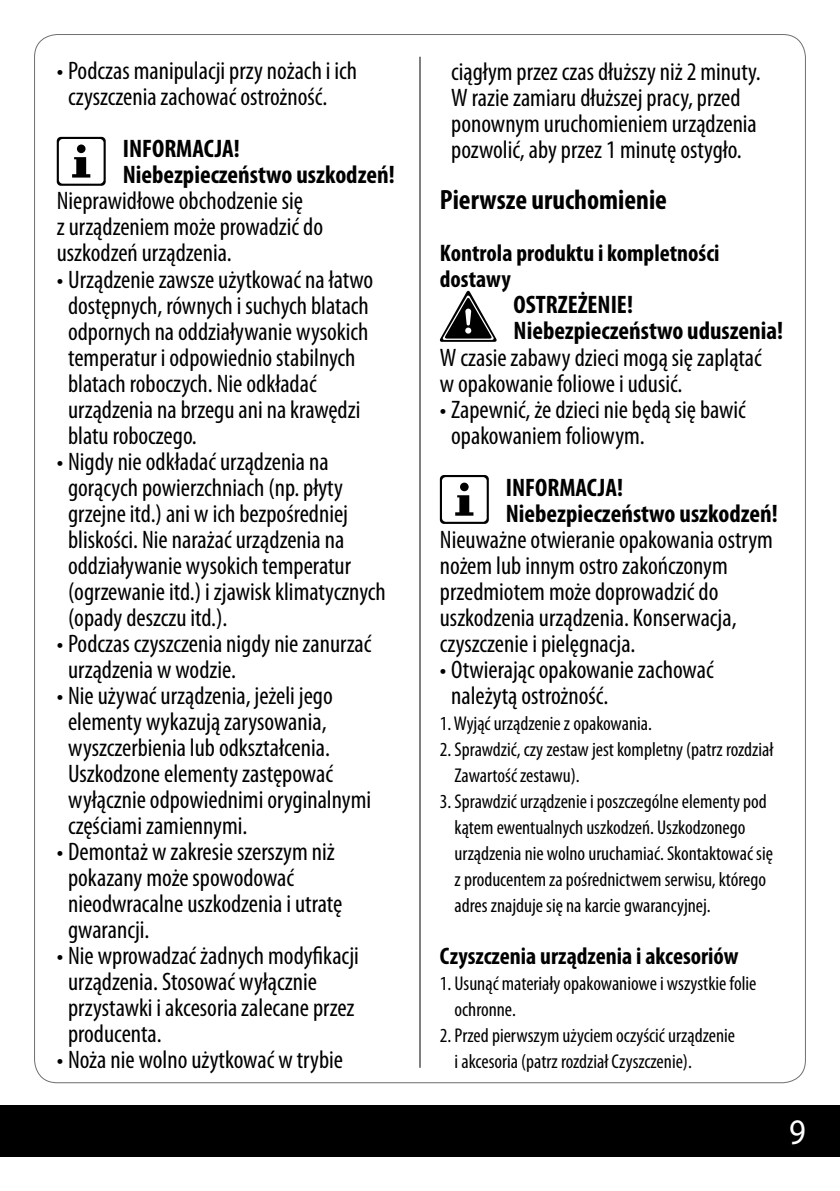
<style>
.page{position:relative;width:840px;height:1191px;background:#fff}
.page>*{position:absolute;margin:0;border:0;box-sizing:border-box;transform-origin:0 0}
.t1{font:36px "Myriad Pro";color:#fff;scale:.9 1}
.t2{font:700 condensed 28px "Myriad Pro";color:#000}
.t3{font:condensed 25.4px/26px "Myriad Pro";color:#000}
.t4{font:700 condensed 25.4px/26px "Myriad Pro";color:#000}
.t5{font:700 condensed 24px/26px "Myriad Pro";color:#000}
.t6{font:condensed 20px/26px "Myriad Pro";color:#000}
</style>
<div class="page">
<div style="left:0;top:1106px;width:839px;height:51px;background:#000"></div>
<hr style="left:419px;top:57px;width:1px;height:1010px;background:#000">
<svg style="left:57px;top:137px;width:49px;height:49px"></svg>
<svg style="left:439px;top:290px;width:58px;height:52px"></svg>
<svg style="left:439px;top:475px;width:49px;height:49px"></svg>
<p class="t3" style="left:68px;top:58px;width:290px;text-indent:-11px">• Podczas manipulacji przy nożach i ich czyszczenia zachować ostrożność.</p>
<p class="t4" style="left:123px;top:135px;width:273px">INFORMACJA!<br>Niebezpieczeństwo uszkodzeń!</p>
<p class="t3" style="left:57px;top:188px;width:268px">Nieprawidłowe obchodzenie się<br>z urządzeniem może prowadzić do uszkodzeń urządzenia.</p>
<p class="t3" style="left:68px;top:266px;width:306px;text-indent:-11px">• Urządzenie zawsze użytkować na łatwo dostępnych, równych i suchych blatach odpornych na oddziaływanie wysokich temperatur i odpowiednio stabilnych blatach roboczych. Nie odkładać urządzenia na brzegu ani na krawędzi blatu roboczego.</p>
<p class="t3" style="left:68px;top:448px;width:319px;text-indent:-11px">• Nigdy nie odkładać urządzenia na gorących powierzchniach (np. płyty grzejne itd.) ani w ich bezpośredniej bliskości. Nie narażać urządzenia na oddziaływanie wysokich temperatur (ogrzewanie itd.) i zjawisk klimatycznych (opady deszczu itd.).</p>
<p class="t3" style="left:68px;top:630px;width:305px;text-indent:-11px">• Podczas czyszczenia nigdy nie zanurzać urządzenia w wodzie.</p>
<p class="t3" style="left:68px;top:682px;width:304px;text-indent:-11px">• Nie używać urządzenia, jeżeli jego elementy wykazują zarysowania, wyszczerbienia lub odkształcenia.<br>Uszkodzone elementy zastępować wyłącznie odpowiednimi oryginalnymi częściami zamiennymi.</p>
<p class="t3" style="left:68px;top:838px;width:275px;text-indent:-11px">• Demontaż w zakresie szerszym niż pokazany może spowodować nieodwracalne uszkodzenia i utratę gwarancji.</p>
<p class="t3" style="left:68px;top:942px;width:292px;text-indent:-11px">• Nie wprowadzać żadnych modyfikacji urządzenia. Stosować wyłącznie przystawki i akcesoria zalecane przez producenta.</p>
<p class="t3" style="left:57px;top:1046px;width:287px">• Noża nie wolno użytkować w trybie</p>
<p class="t3" style="left:451px;top:58px;width:311px">ciągłym przez czas dłuższy niż 2 minuty.<br>W razie zamiaru dłuższej pracy, przed ponownym uruchomieniem urządzenia pozwolić, aby przez 1 minutę ostygło.</p>
<p class="t2" style="left:439px;top:183px;width:228px">Pierwsze uruchomienie</p>
<p class="t5" style="left:439px;top:240px;width:281px">Kontrola produktu i kompletności dostawy</p>
<p class="t4" style="left:513px;top:291px;width:271px">OSTRZEŻENIE!<br>Niebezpieczeństwo uduszenia!</p>
<p class="t3" style="left:439px;top:344px;width:323px">W czasie zabawy dzieci mogą się zaplątać w opakowanie foliowe i udusić.</p>
<p class="t3" style="left:451px;top:396px;width:296px;text-indent:-11px">• Zapewnić, że dzieci nie będą się bawić opakowaniem foliowym.</p>
<p class="t4" style="left:505px;top:473px;width:273px">INFORMACJA!<br>Niebezpieczeństwo uszkodzeń!</p>
<p class="t3" style="left:439px;top:526px;width:334px">Nieuważne otwieranie opakowania ostrym nożem lub innym ostro zakończonym przedmiotem może doprowadzić do uszkodzenia urządzenia. Konserwacja, czyszczenie i pielęgnacja.</p>
<p class="t3" style="left:451px;top:656px;width:264px;text-indent:-11px">• Otwierając opakowanie zachować należytą ostrożność.</p>
<p class="t6" style="left:439px;top:710px;width:213px">1. Wyjąć urządzenie z opakowania.</p>
<p class="t6" style="left:454px;top:736px;width:320px;text-indent:-15px">2. Sprawdzić, czy zestaw jest kompletny (patrz rozdział<br>Zawartość zestawu).</p>
<p class="t6" style="left:454px;top:788px;width:320px;text-indent:-15px">3. Sprawdzić urządzenie i poszczególne elementy pod kątem ewentualnych uszkodzeń. Uszkodzonego urządzenia nie wolno uruchamiać. Skontaktować się z producentem za pośrednictwem serwisu, którego adres znajduje się na karcie gwarancyjnej.</p>
<p class="t5" style="left:439px;top:942px;width:300px">Czyszczenia urządzenia i akcesoriów</p>
<p class="t6" style="left:454px;top:970px;width:303px;text-indent:-15px">1. Usunąć materiały opakowaniowe i wszystkie folie ochronne.</p>
<p class="t6" style="left:454px;top:1022px;width:282px;text-indent:-15px">2. Przed pierwszym użyciem oczyścić urządzenie i akcesoria (patrz rozdział Czyszczenie).</p>
<h1 class="t1" style="left:788px;top:1110px;width:20px">9</h1>
</div>
